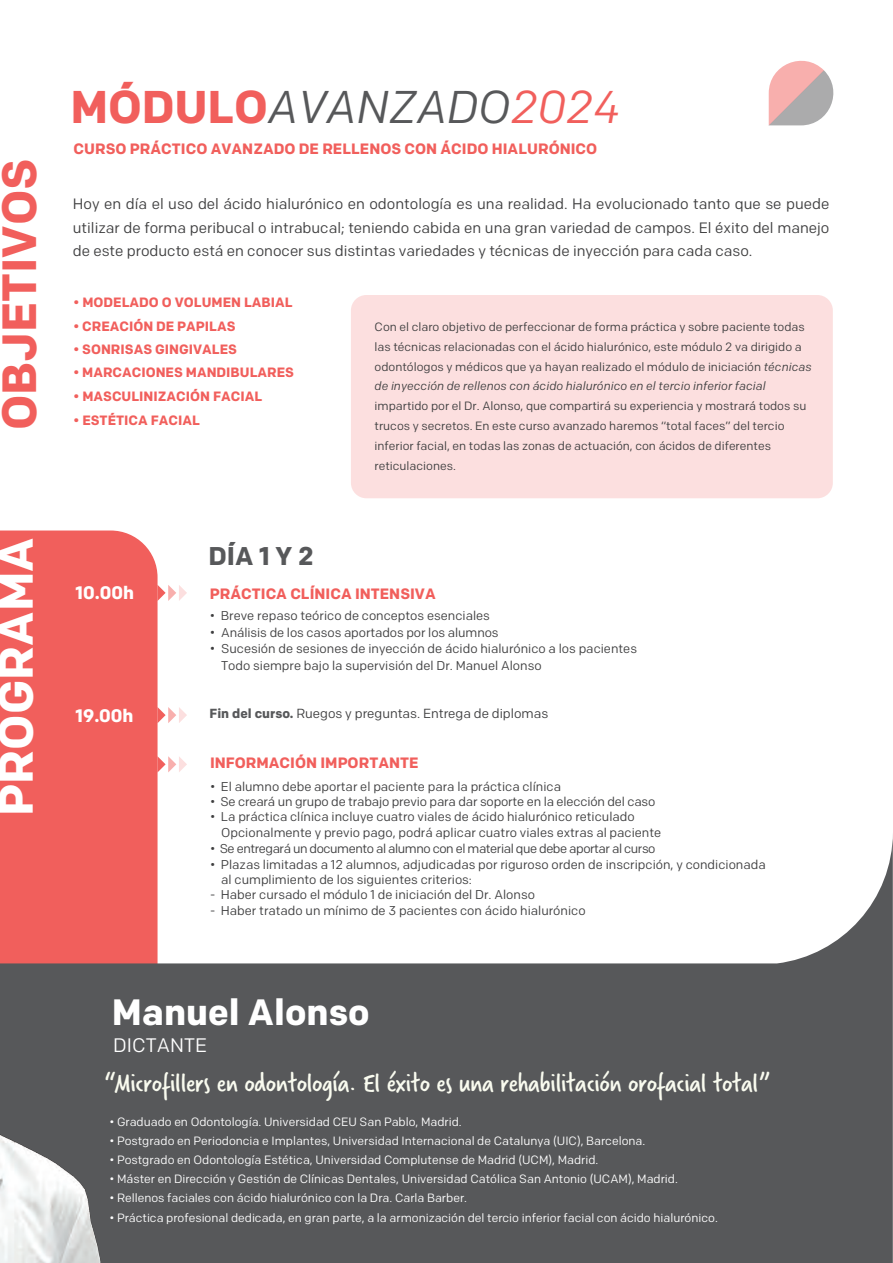
<style>
.page{position:relative;width:893px;height:1263px;background:#fff}
.page>*{position:absolute;margin:0;border:0;box-sizing:border-box;transform-origin:0 0}
.t1{font:700 48px "Colfax";color:#f15f5c}
.t2{font:700 48px "Colfax";color:#fff}
.t3{font:italic 45.9px "Colfax";letter-spacing:-.01em;color:#57585a}
.t4{font:700 36.6px "Colfax";color:#fff}
.t5{font:28.65px "Verveine W01";letter-spacing:-.015em;color:#f9fbef}
.t6{font:700 25.65px "Colfax";color:#57585a}
.t7{font:19.5px "Colfax";color:#fff}
.t8{font:700 18.15px "Colfax";color:#fff}
.t9{font:15px/23.4px "Colfax";color:#3e3e3f;text-align:justify}
.t10{font:700 15px "Colfax";color:#f15f5c}
.t11{font:700 13.5px "Colfax";color:#f15f5c}
.t12{font:13.2px "Colfax";color:#3e3e3f}
.t13{font:12.75px/15.3px "Colfax";color:#3e3e3f}
.t14{font:12.75px "Colfax";letter-spacing:-.03em;color:#3e3e3f}
.t15{font:12px/19.8px "Colfax";color:#3e3e3f}
.t16{font:12px "Colfax";color:#fff}
.s1{font-weight:700;font-style:normal;color:#f15f5c}
.s2{color:#f15f5c}
.s3{font-style:italic}
.s4{font-size:13.2px}
.s5{font-weight:700;color:#57585a}
</style>
<div class="page">
<div style="left:0;top:530px;width:158px;height:302px;background:#f15f5c"></div>
<svg style="left:136px;top:832px;width:757px;height:431px;fill:#57585a"></svg>
<div style="left:351px;top:295px;width:482px;height:203px;background:#fcdfdf;border-radius:15px"></div>
<svg style="left:157px;top:585px;width:30px;height:16px"></svg>
<svg style="left:157px;top:707px;width:30px;height:16px"></svg>
<svg style="left:157px;top:756px;width:30px;height:16px"></svg>
<img style="left:0;top:822px;width:136px;height:441px">
<svg style="left:769px;top:61px;width:64px;height:65px;background:#d8bab9"></svg>
<h1 class="t1" style="left:-10px;top:430px;width:273px;rotate:-90deg">OBJETIVOS</h1>
<h1 class="t2" style="left:-14px;top:815px;width:280px;rotate:-90deg">PROGRAMA</h1>
<h2 class="t3" style="left:71px;top:79px;width:552px"><span class="s1">MÓDULO</span>AVANZADO<span class="s2">2024</span></h2>
<p class="t10" style="left:74px;top:140px;width:525px">CURSO PRÁCTICO AVANZADO DE RELLENOS CON ÁCIDO HIALURÓNICO</p>
<p class="t9" style="left:73px;top:192px;width:758px">Hoy en día el uso del ácido hialurónico en odontología es una realidad. Ha evolucionado tanto que se puede utilizar de forma peribucal o intrabucal; teniendo cabida en una gran variedad de campos. El éxito del manejo de este producto está en conocer sus distintas variedades y técnicas de inyección para cada caso.</p>
<p class="t11" style="left:74px;top:293px;width:221px">• MODELADO O VOLUMEN LABIAL</p>
<p class="t11" style="left:74px;top:317px;width:164px">• CREACIÓN DE PAPILAS</p>
<p class="t11" style="left:73px;top:341px;width:165px">• SONRISAS GINGIVALES</p>
<p class="t11" style="left:73px;top:364px;width:222px">• MARCACIONES MANDIBULARES</p>
<p class="t11" style="left:74px;top:388px;width:190px">• MASCULINIZACIÓN FACIAL</p>
<p class="t11" style="left:74px;top:412px;width:128px">• ESTÉTICA FACIAL</p>
<p class="t15" style="left:375px;top:317px;width:438px">Con el claro objetivo de perfeccionar de forma práctica y sobre paciente todas las técnicas relacionadas con el ácido hialurónico, este módulo 2 va dirigido a odontólogos y médicos que ya hayan realizado el módulo de iniciación <span class="s3">técnicas de inyección de rellenos con ácido hialurónico en el tercio inferior facial</span></p>
<p class="t15" style="left:375px;top:396px;width:433px">impartido por el Dr. Alonso, que compartirá su experiencia y mostrará todos su trucos y secretos. En este curso avanzado haremos “total faces” del tercio inferior facial, en todas las zonas de actuación, con ácidos de diferentes reticulaciones.</p>
<h3 class="t8" style="left:76px;top:581px;width:60px">10.00h</h3>
<h3 class="t8" style="left:76px;top:704px;width:60px">19.00h</h3>
<h3 class="t6" style="left:209px;top:541px;width:107px">DÍA 1 Y 2</h3>
<p class="t10" style="left:210px;top:584px;width:227px">PRÁCTICA CLÍNICA INTENSIVA</p>
<p class="t13" style="left:210px;top:608px;width:282px">• Breve repaso teórico de conceptos esenciales</p>
<p class="t13" style="left:210px;top:624px;width:290px"><span class="s4">•</span> Análisis de los casos aportados por los alumnos</p>
<p class="t13" style="left:221px;top:640px;width:417px;line-height:16.5px;text-indent:-11px"><span class="s4">•</span> Sucesión de sesiones de inyección de ácido hialurónico a los pacientes<br>Todo siempre bajo la supervisión del Dr. Manuel Alonso</p>
<p class="t12" style="left:210px;top:705px;width:340px"><span class="s5">Fin del curso.</span> Ruegos y preguntas. Entrega de diplomas</p>
<p class="t10" style="left:210px;top:753px;width:210px">INFORMACIÓN IMPORTANTE</p>
<p class="t13" style="left:210px;top:778px;width:353px">• El alumno debe aportar el paciente para la práctica clínica</p>
<p class="t13" style="left:210px;top:794px;width:447px">• Se creará un grupo de trabajo previo para dar soporte en la elección del caso</p>
<p class="t13" style="left:221px;top:809px;width:442px;text-indent:-11px">• La práctica clínica incluye cuatro viales de ácido hialurónico reticulado<br>Opcionalmente y previo pago, podrá aplicar cuatro viales extras al paciente</p>
<p class="t14" style="left:210px;top:841px;width:447px">• Se entregará un documento al alumno con el material que debe aportar al curso</p>
<p class="t13" style="left:221px;top:856px;width:546px;text-indent:-11px">• Plazas limitadas a 12 alumnos, adjudicadas por riguroso orden de inscripción, y condicionada al cumplimiento de los siguientes criterios:</p>
<p class="t13" style="left:210px;top:887px;width:326px">- Haber cursado el módulo 1 de iniciación del Dr. Alonso</p>
<p class="t13" style="left:210px;top:902px;width:377px">- Haber tratado un mínimo de 3 pacientes con ácido hialurónico</p>
<h3 class="t4" style="left:112px;top:990px;width:259px">Manuel Alonso</h3>
<h3 class="t7" style="left:113px;top:1033px;width:95px">DICTANTE</h3>
<h3 class="t5" style="left:103px;top:1064px;width:668px">“Microfillers en odontología. El éxito es una rehabilitación orofacial total”</h3>
<p class="t16" style="left:109px;top:1114px;width:354px">• Graduado en Odontología. Universidad CEU San Pablo, Madrid.</p>
<p class="t16" style="left:109px;top:1133px;width:537px">• Postgrado en Periodoncia e Implantes, Universidad Internacional de Catalunya (UIC), Barcelona.</p>
<p class="t16" style="left:109px;top:1152px;width:491px">• Postgrado en Odontología Estética, Universidad Complutense de Madrid (UCM), Madrid.</p>
<p class="t16" style="left:109px;top:1172px;width:570px">• Máster en Dirección y Gestión de Clínicas Dentales, Universidad Católica San Antonio (UCAM), Madrid.</p>
<p class="t16" style="left:109px;top:1191px;width:359px">• Rellenos faciales con ácido hialurónico con la Dra. Carla Barber.</p>
<p class="t16" style="left:109px;top:1210px;width:610px">• Práctica profesional dedicada, en gran parte, a la armonización del tercio inferior facial con ácido hialurónico.</p>
</div>
